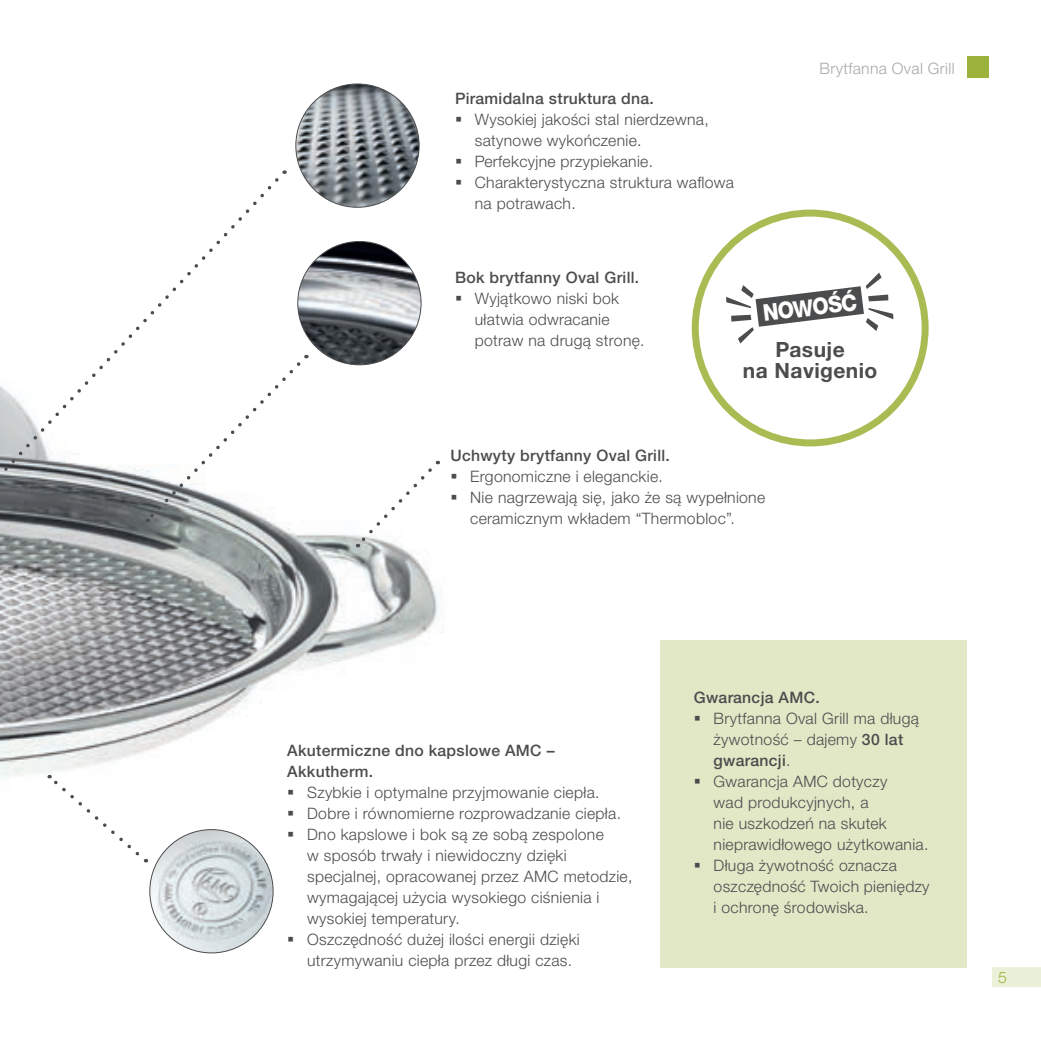
<style>
.page{position:relative;width:1041px;height:1041px;background:#fff}
.page>*{position:absolute;margin:0;border:0;box-sizing:border-box;transform-origin:0 0}
.t1{font:800 23.1px "Helvetica Neue LTW1 G";color:#fff;scale:.91 1}
.t2{font:700 21px/21px "Helvetica Neue LTW1 G";letter-spacing:.02em;color:#4b4c4d;text-align:center}
.t3{font:300 15.75px/21px "Helvetica Neue LTW1 G";letter-spacing:.02em;color:#4b4c4d}
.t4{font:500 15.75px/21px "Helvetica Neue LTW1 G";letter-spacing:.02em;color:#4b4c4d}
.t5{font:300 15.75px "Helvetica Neue LTW1 G";letter-spacing:.02em;color:#a8a9ad}
.t6{font:300 15.75px "Helvetica Neue LTW1 G";color:#9bb33b}
.s1{font-weight:500}
</style>
<div class="page">
<img style="left:0;top:241px;width:440px;height:621px">
<img style="left:296px;top:84px;width:123px;height:123px;border-radius:62px">
<img style="left:298px;top:241px;width:123px;height:124px;border-radius:62px">
<img style="left:150px;top:829px;width:123px;height:124px;border-radius:62px">
<div style="left:661px;top:640px;width:306px;height:327px;background:#e2e7c6"></div>
<div style="left:692px;top:210px;width:236px;height:236px;border:7px solid #a9bb53;border-radius:50%"></div>
<div style="left:992px;top:967px;width:49px;height:20px;background:#ebf0d8"></div>
<div style="left:967px;top:56px;width:22px;height:22px;background:#9bb33b"></div>
<svg style="left:48px;top:775px;width:98px;height:87px"></svg>
<svg style="left:0;top:178px;width:282px;height:395px"></svg>
<svg style="left:146px;top:355px;width:161px;height:167px"></svg>
<svg style="left:356px;top:461px;width:82px;height:86px"></svg>
<svg style="left:726px;top:273px;width:167px;height:70px"></svg>
<svg style="left:289px;top:789px;width:4px;height:5px"></svg>
<svg style="left:289px;top:810px;width:4px;height:5px"></svg>
<svg style="left:289px;top:831px;width:4px;height:5px"></svg>
<p class="t4" style="left:455px;top:88px;width:200px">Piramidalna struktura dna.</p>
<p class="t3" style="left:475px;top:109px;width:261px">Wysokiej jakości stal nierdzewna, satynowe wykończenie.<br>Perfekcyjne przypiekanie.<br>Charakterystyczna struktura waflowa na potrawach.</p>
<p class="t5" style="left:819px;top:58px;width:137px">Brytfanna Oval Grill</p>
<p class="t4" style="left:455px;top:267px;width:186px">Bok brytfanny Oval Grill.</p>
<p class="t3" style="left:475px;top:288px;width:171px">Wyjątkowo niski bok ułatwia odwracanie potraw na drugą stronę.</p>
<h1 class="t1" style="left:761px;top:299px;width:106px;rotate:-7deg">NOWOŚĆ</h1>
<h2 class="t2" style="left:743px;top:338px;width:136px">Pasuje<br>na Navigenio</h2>
<p class="t4" style="left:450px;top:445px;width:221px">Uchwyty brytfanny Oval Grill.</p>
<p class="t3" style="left:470px;top:466px;width:297px">Ergonomiczne i eleganckie.<br>Nie nagrzewają się, jako że są wypełnione ceramicznym wkładem “Thermobloc”.</p>
<p class="t4" style="left:287px;top:739px;width:269px">Akutermiczne dno kapslowe AMC –<br>Akkutherm.</p>
<p class="t3" style="left:307px;top:781px;width:327px">Szybkie i optymalne przyjmowanie ciepła.<br>Dobre i równomierne rozprowadzanie ciepła.<br>Dno kapslowe i bok są ze sobą zespolone<br>w sposób trwały i niewidoczny dzięki specjalnej, opracowanej przez AMC metodzie, wymagającej użycia wysokiego ciśnienia i wysokiej temperatury.<br>Oszczędność dużej ilości energii dzięki utrzymywaniu ciepła przez długi czas.</p>
<p class="t4" style="left:694px;top:687px;width:128px">Gwarancja AMC.</p>
<p class="t3" style="left:713px;top:708px;width:217px">Brytfanna Oval Grill ma długą żywotność – dajemy <span class="s1">30 lat gwarancji</span>.<br>Gwarancja AMC dotyczy<br>wad produkcyjnych, a<br>nie uszkodzeń na skutek nieprawidłowego użytkowania.<br>Długa żywotność oznacza oszczędność Twoich pieniędzy i ochronę środowiska.</p>
<p class="t6" style="left:998px;top:968px;width:10px">5</p>
</div>
